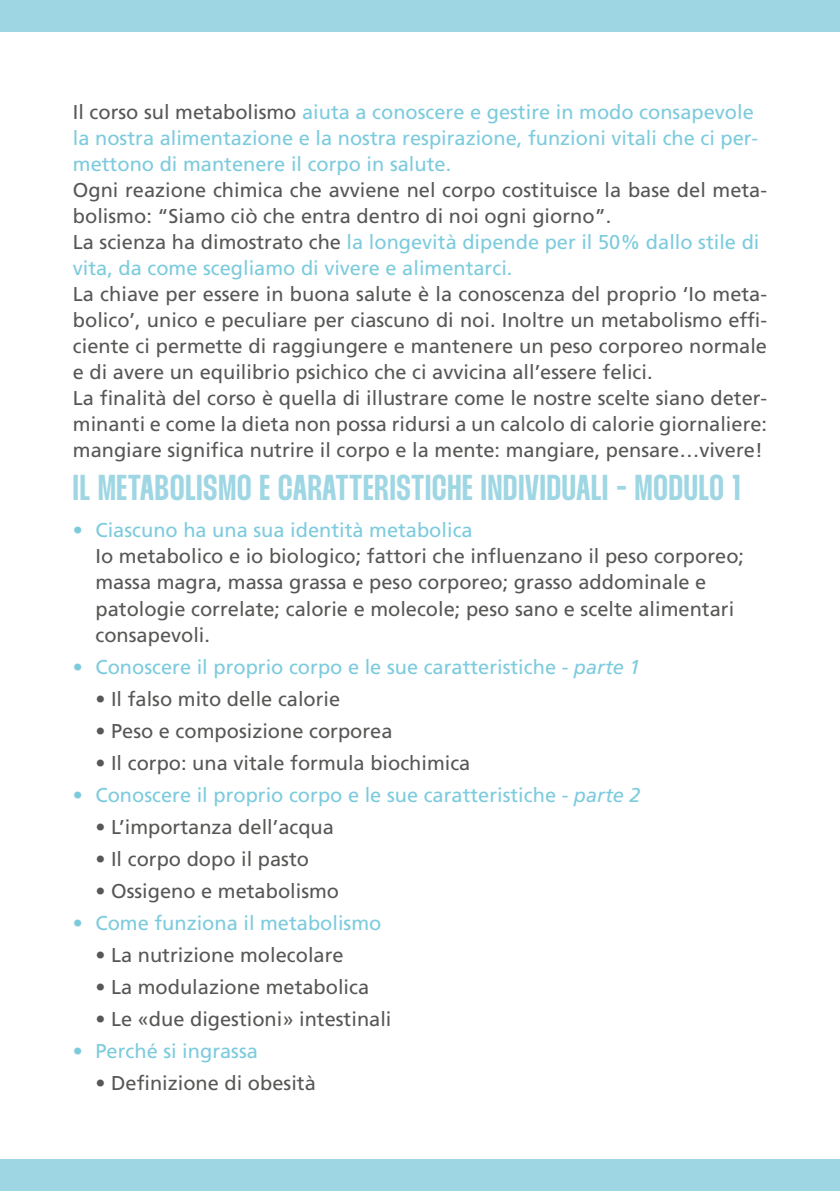
<style>
.page{position:relative;width:840px;height:1191px;background:#fff}
.page>*{position:absolute;margin:0;border:0;box-sizing:border-box;transform-origin:0 0}
.t1{font:36px "Thunder Semi Bold LC";letter-spacing:.025em;color:#9ed6e3}
.t2{font:20px/26px "Frutiger LT Std";color:#575756}
.t3{font:20px/26px "Frutiger LT Std";color:#7ccbdd}
.s1{color:#575756}
.s2{color:#7ccbdd}
.s3{font-style:italic}
</style>
<div class="page">
<div style="left:0;top:0;width:839px;height:32px;background:#9ed6e3"></div>
<div style="left:0;top:1159px;width:839px;height:32px;background:#9ed6e3"></div>
<p class="t3" style="left:73px;top:99px;width:686px"><span class="s1">Il corso sul metabolismo</span> aiuta a conoscere e gestire in modo consapevole la nostra alimentazione e la nostra respirazione, funzioni vitali che ci per&shy;mettono di mantenere il corpo in salute.</p>
<p class="t2" style="left:73px;top:177px;width:695px">Ogni reazione chimica che avviene nel corpo costituisce la base del meta&shy;bolismo: “Siamo ciò che entra dentro di noi ogni giorno”.<br>La scienza ha dimostrato che <span class="s2">la longevità dipende per il 50% dallo stile di vita, da come scegliamo di vivere e alimentarci.</span></p>
<p class="t2" style="left:73px;top:281px;width:695px">La chiave per essere in buona salute è la conoscenza del proprio ‘Io meta&shy;bolico’, unico e peculiare per ciascuno di noi. Inoltre un metabolismo effi&shy;ciente ci permette di raggiungere e mantenere un peso corporeo normale e di avere un equilibrio psichico che ci avvicina all’essere felici.<br>La finalità del corso è quella di illustrare come le nostre scelte siano deter&shy;minanti e come la dieta non possa ridursi a un calcolo di calorie giornaliere: mangiare significa nutrire il corpo e la mente: mangiare, pensare…vivere!</p>
<h1 class="t1" style="left:73px;top:468px;width:668px">IL METABOLISMO E CARATTERISTICHE INDIVIDUALI - MODULO 1</h1>
<p class="t3" style="left:73px;top:517px;width:401px">• Ciascuno ha una sua identità metabolica</p>
<p class="t2" style="left:95px;top:543px;width:649px">Io metabolico e io biologico; fattori che influenzano il peso corporeo; massa magra, massa grassa e peso corporeo; grasso addominale e patologie correlate; calorie e molecole; peso sano e scelte alimentari consapevoli.</p>
<p class="t3" style="left:73px;top:653px;width:569px">• Conoscere il proprio corpo e le sue caratteristiche - <span class="s3">parte 1</span></p>
<p class="t2" style="left:95px;top:685px;width:246px">• Il falso mito delle calorie</p>
<p class="t2" style="left:95px;top:717px;width:298px">• Peso e composizione corporea</p>
<p class="t2" style="left:95px;top:749px;width:376px">• Il corpo: una vitale formula biochimica</p>
<p class="t3" style="left:73px;top:781px;width:569px">• Conoscere il proprio corpo e le sue caratteristiche - <span class="s3">parte 2</span></p>
<p class="t2" style="left:95px;top:813px;width:240px">• L’importanza dell’acqua</p>
<p class="t2" style="left:95px;top:845px;width:215px">• Il corpo dopo il pasto</p>
<p class="t2" style="left:95px;top:877px;width:245px">• Ossigeno e metabolismo</p>
<p class="t3" style="left:73px;top:909px;width:310px">• Come funziona il metabolismo</p>
<p class="t2" style="left:95px;top:941px;width:249px">• La nutrizione molecolare</p>
<p class="t2" style="left:95px;top:973px;width:275px">• La modulazione metabolica</p>
<p class="t2" style="left:95px;top:1005px;width:297px">• Le «due digestioni» intestinali</p>
<p class="t3" style="left:73px;top:1037px;width:186px">• Perché si ingrassa</p>
<p class="t2" style="left:95px;top:1069px;width:222px">• Definizione di obesità</p>
</div>
